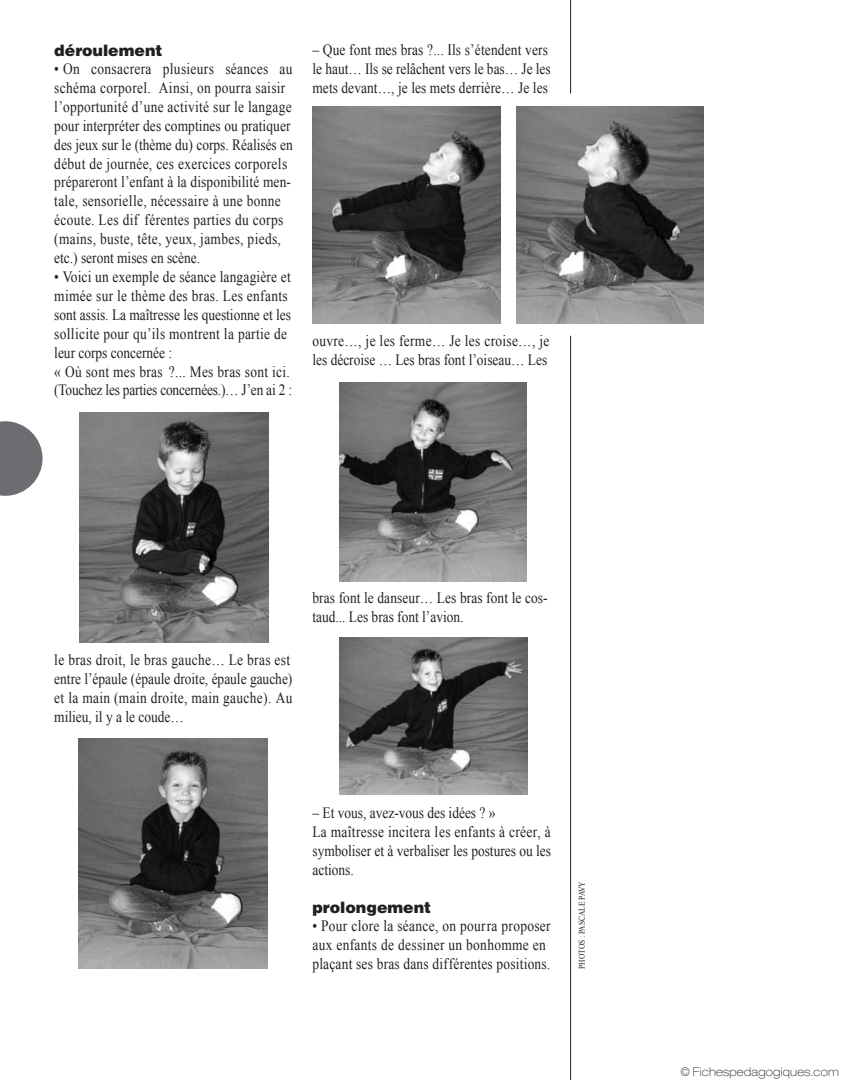
<style>
.page{position:relative;width:843px;height:1080px;background:#fff}
.page>*{position:absolute;margin:0;border:0;box-sizing:border-box;transform-origin:0 0}
.t1{font:15.75px/18.9px "Times New Roman";letter-spacing:.015em;color:#231f20;scale:.85 1}
.t2{font:900 15.75px "Helvetica";color:#231f20}
.t3{font:100 expanded 11.9px "Helvetica Neue";letter-spacing:.025em;color:#231f20;scale:.94 1}
.t4{font:8.75px "Times New Roman";color:#231f20;scale:.85 1}
</style>
<div class="page">
<hr style="left:570px;top:336px;width:1px;height:744px;background:#231f20">
<svg style="left:0;top:421px;width:42px;height:75px"></svg>
<hr style="left:570px;top:0;width:1px;height:93px;background:#231f20">
<img style="left:79px;top:412px;width:189px;height:230px">
<img style="left:78px;top:738px;width:189px;height:230px">
<img style="left:312px;top:107px;width:188px;height:216px">
<img style="left:516px;top:107px;width:187px;height:216px">
<img style="left:339px;top:382px;width:187px;height:200px">
<img style="left:339px;top:637px;width:188px;height:157px">
<p class="t2" style="left:54px;top:44px;width:110px">déroulement</p>
<p class="t1" style="left:54px;top:59px;width:282px">• On consacrera plusieurs séances au schéma corporel. Ainsi, on pourra saisir l’opportunité d’une activité sur le langage pour interpréter des comptines ou pratiquer des jeux sur le (thème du) corps. Réalisés en début de journée, ces exercices corporels prépareront l’enfant à la disponibilité men&shy;tale, sensorielle, nécessaire à une bonne écoute. Les dif férentes parties du corps (mains, buste, tête, yeux, jambes, pieds, etc.) seront mises en scène.</p>
<p class="t1" style="left:54px;top:267px;width:281px">• Voici un exemple de séance langagière et mimée sur le thème des bras. Les enfants sont assis. La maîtresse les questionne et les sollicite pour qu’ils montrent la partie de leur corps concernée :<br>« Où sont mes bras ?... Mes bras sont ici. (Touchez les parties concernées.)… J’en ai 2 :</p>
<p class="t1" style="left:312px;top:40px;width:282px">– Que font mes bras ?... Ils s’étendent vers le haut… Ils se relâchent vers le bas… Je les mets devant…, je les mets derrière… Je les</p>
<p class="t1" style="left:312px;top:331px;width:280px">ouvre…, je les ferme… Je les croise…, je les décroise … Les bras font l’oiseau… Les</p>
<p class="t1" style="left:54px;top:650px;width:282px">le bras droit, le bras gauche… Le bras est entre l’épaule (épaule droite, épaule gauche) et la main (main droite, main gauche). Au milieu, il y a le coude…</p>
<p class="t1" style="left:312px;top:588px;width:278px">bras font le danseur… Les bras font le cos&shy;taud... Les bras font l’avion.</p>
<p class="t1" style="left:312px;top:803px;width:282px">– Et vous, avez-vous des idées ? »<br>La maîtresse incitera les enfants à créer, à symboliser et à verbaliser les postures ou les actions.</p>
<p class="t2" style="left:312px;top:901px;width:120px">prolongement</p>
<p class="t1" style="left:312px;top:916px;width:282px">• Pour clore la séance, on pourra proposer aux enfants de dessiner un bonhomme en plaçant ses bras dans différentes positions.</p>
<p class="t4" style="left:576px;top:968px;width:104px;rotate:-90deg">PHOTOS : PASCALE PAVY</p>
<p class="t3" style="left:680px;top:1064px;width:170px">© Fichespedagogiques.com</p>
</div>
